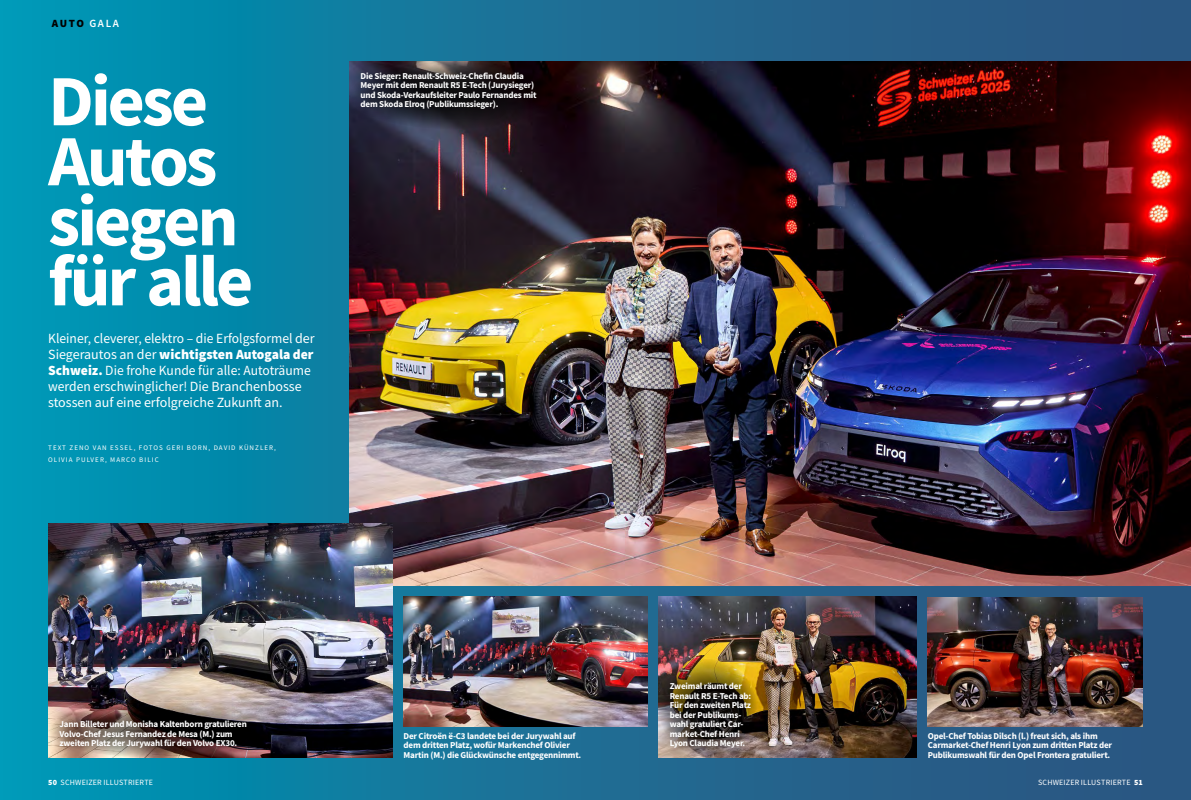
<style>
.page{position:relative;width:1191px;height:800px;background:#fff}
.page>*{position:absolute;margin:0;border:0;box-sizing:border-box;transform-origin:0 0}
._201_Titel_SSans_72{font:700 72px/60px "Source Sans Pro";letter-spacing:-.045em;color:#fff}
._300_Lead_SSans_Reg{font:14px/16px "Source Sans Pro";color:#fff}
._100_Rubriktitel_Nor{font:900 11px "Source Sans Pro";color:#000}
._800_Legi_SSans_Bold{font:700 9px/9.5px "Source Sans Pro";letter-spacing:-.02em;color:#fff}
.t1{font:8px "Source Sans Pro";letter-spacing:.025em;color:#fff}
._401_AUTOR_SSans_x07{font:7px/12.3px "Source Sans Pro";letter-spacing:.15em;color:#fff}
.s1{font-weight:600;color:#fff}
.s2{font-weight:900}
</style>
<div class="page">
<div style="left:0;top:0;width:1191px;height:799px;background:linear-gradient(to right,#0094b3,#344e7a)"></div>
<img style="left:349px;top:61px;width:842px;height:524px">
<img style="left:658px;top:596px;width:258px;height:161px">
<img style="left:927px;top:597px;width:215px;height:129px">
<img style="left:403px;top:596px;width:244px;height:130px">
<img style="left:48px;top:523px;width:344px;height:234px">
<svg style="left:658px;top:658px;width:99px;height:99px"></svg>
<svg style="left:349px;top:61px;width:204px;height:68px"></svg>
<div style="left:348px;top:60px;width:200px;height:61px;background:#000;opacity:.8"></div>
<div style="left:657px;top:670px;width:106px;height:89px;background:#000;opacity:.8"></div>
<div style="left:47px;top:707px;width:211px;height:52px;background:#000;opacity:.8"></div>
<p class="_100_Rubriktitel_Nor" style="left:52px;top:16px;width:69px">AUTO <span class="s1">GALA</span></p>
<p class="_201_Titel_SSans_72" style="left:48px;top:70px;width:207px">Diese<br>Autos siegen für alle</p>
<p class="_300_Lead_SSans_Reg" style="left:48px;top:330px;width:268px">Kleiner, cleverer, elektro – die Erfolgsformel der Siegerautos an der <span class="s2">wichtigsten Autogala der Schweiz.</span> Die frohe Kunde für alle: Autoträume werden erschwinglicher! Die Branchenbosse stossen auf eine erfolgreiche Zukunft an.</p>
<p class="_401_AUTOR_SSans_x07" style="left:48px;top:441px;width:229px">TEXT ZENO VAN ESSEL, FOTOS GERI BORN, DAVID KÜNZLER,<br>OLIVIA PULVER, MARCO BILIC</p>
<p class="_800_Legi_SSans_Bold" style="left:360px;top:71px;width:178px">Die Sieger: Renault-Schweiz-Chefin Claudia Meyer mit dem Renault R5 E-Tech (Jurysieger) und Skoda-Verkaufsleiter Paulo Fernandes mit dem Skoda Elroq (Publikumssieger).</p>
<p class="_800_Legi_SSans_Bold" style="left:669px;top:681px;width:83px">Zweimal räumt der<br>Renault R5 E-Tech ab:<br>Für den zweiten Platz bei der Publikums&shy;wahl gratuliert Car&shy;market-Chef Henri<br>Lyon Claudia Meyer.</p>
<p class="_800_Legi_SSans_Bold" style="left:60px;top:719px;width:189px">Jann Billeter und Monisha Kaltenborn gratulieren<br>Volvo-Chef Jesus Fernandez de Mesa (M.) zum zweiten Platz der Jurywahl für den Volvo EX30.</p>
<p class="_800_Legi_SSans_Bold" style="left:927px;top:730px;width:186px">Opel-Chef Tobias Dilsch (l.) freut sich, als ihm<br>Carmarket-Chef Henri Lyon zum dritten Platz der<br>Publikumswahl für den Opel Frontera gratuliert.</p>
<p class="_800_Legi_SSans_Bold" style="left:403px;top:730px;width:179px">Der Citroën ë-C3 landete bei der Jurywahl auf dem dritten Platz, wofür Markenchef Olivier<br>Martin (M.) die Glückwünsche entgegennimmt.</p>
<p class="t1" style="left:48px;top:777px;width:106px"><span class="s2">50</span> SCHWEIZER ILLUSTRIERTE</p>
<p class="t1" style="left:1038px;top:777px;width:106px">SCHWEIZER ILLUSTRIERTE <span class="s2">51</span></p>
</div>
